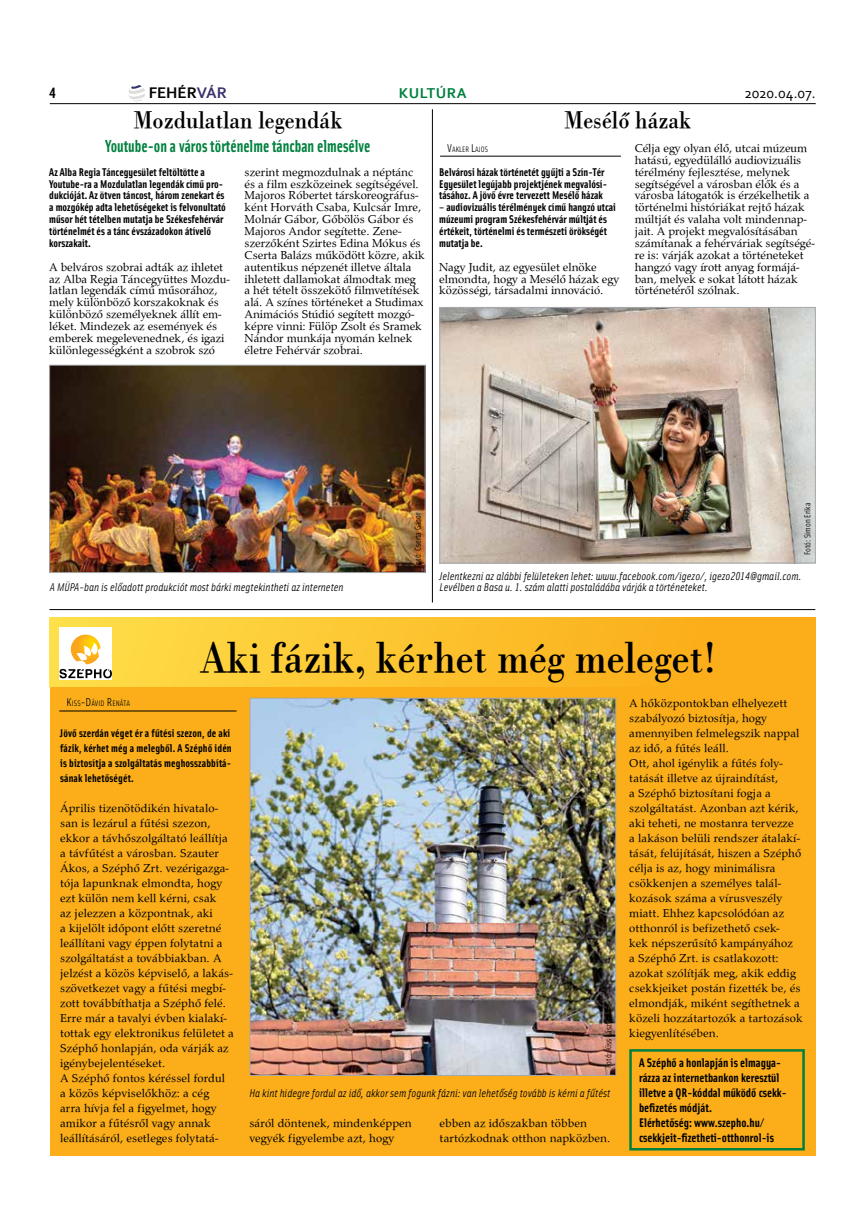
<style>
.page{position:relative;width:851px;height:1205px;background:#fff}
.page>*{position:absolute;margin:0;border:0;box-sizing:border-box;transform-origin:0 0}
.t1{font:45px "Bodoni PFL";color:#000;scale:.9 1}
.t2{font:25px "Bodoni PFL";color:#000;scale:.9 1}
.t3{font:700 17.5px "Solex";color:#00813e;scale:.9 1}
.t4{font:700 16.12px "Corbel";color:#000}
.t5{font:15px "Corbel";letter-spacing:-.02em;color:#000}
.t6{font:700 15px "Corbel";letter-spacing:.04em;color:#007f3e}
.t7{font:700 15px "Solex";color:#000}
.t8{font:700 12.5px/15px "Solex";color:#000}
.t9{font:11.88px/15px "Palladius";letter-spacing:.005em;color:#000}
.t10{font:700 11.25px/11.9px "Solex";color:#000}
.t11{font:italic 11.25px/11.9px "Solex";color:#000}
.t12{font:8.75px "Solex";color:#000}
.t13{font:8px "Solex";letter-spacing:.01em;color:#000}
.t14{font:7.88px "Solex";color:#000}
.s1{color:#3c316c}
.s2{font-size:11.25px}
.s3{font-size:11.38px}
</style>
<div class="page">
<hr style="left:50px;top:103px;width:765px;height:1px;background:#000">
<svg style="left:128px;top:85px;width:17px;height:16px"></svg>
<hr style="left:440px;top:156px;width:180px;height:1px;background:#000">
<img style="left:51px;top:367px;width:372px;height:204px">
<div style="left:49px;top:365px;width:376px;height:208px;border:1px solid #a7a9ac"></div>
<img style="left:441px;top:309px;width:372px;height:252px">
<div style="left:439px;top:307px;width:376px;height:256px;border:1px solid #a7a9ac"></div>
<hr style="left:49px;top:609px;width:766px;height:1px;background:#000">
<hr style="left:432px;top:109px;width:1px;height:493px;background:#000">
<div style="left:50px;top:617px;width:765px;height:538px;background:#fbae1a"></div>
<div style="left:50px;top:617px;width:715px;height:70px;background:linear-gradient(to right,#fee051,#faa913)"></div>
<div style="left:59px;top:626px;width:53px;height:53px;background:#fff"></div>
<svg style="left:59px;top:635px;width:53px;height:43px"></svg>
<hr style="left:59px;top:711px;width:177px;height:1px;background:#000">
<img style="left:252px;top:700px;width:362px;height:373px">
<div style="left:250px;top:698px;width:366px;height:377px;border:1px solid #a7a9ac"></div>
<div style="left:629px;top:1049px;width:175px;height:101px;border:2px solid #007f3e"></div>
<h3 class="t4" style="left:149px;top:82px;width:78px">FEHÉR<span class="s1">VÁR</span></h3>
<p class="t7" style="left:50px;top:83px;width:8px">4</p>
<p class="t6" style="left:398px;top:83px;width:70px">KULTÚRA</p>
<p class="t5" style="left:744px;top:84px;width:73px">2020.04.07.</p>
<h2 class="t2" style="left:134px;top:103px;width:233px">Mozdulatlan legendák</h2>
<h2 class="t2" style="left:564px;top:103px;width:142px">Mesélő házak</h2>
<h3 class="t3" style="left:105px;top:134px;width:296px">Youtube-on a város történelme táncban elmesélve</h3>
<p class="t10" style="left:49px;top:165px;width:178px">Az Alba Regia Táncegyesület feltöltötte a Youtube-ra a Mozdulatlan legendák című pro&shy;dukcióját. Az ötven táncost, három zenekart és a mozgókép adta lehetőségeket is felvonultató műsor hét tételben mutatja be Székesfehérvár történelmét és a tánc évszázadokon átívelő korszakait.</p>
<p class="t9" style="left:49px;top:261px;width:182px;line-height:11.9px">A belváros szobrai adták az ihletet az Alba Regia Táncegyüttes Mozdu&shy;latlan legendák című műsorához, mely különböző korszakoknak és különböző személyeknek állít em&shy;léket. Mindezek az események és emberek megelevenednek, és igazi különlegességként a szobrok szó</p>
<p class="t9" style="left:244px;top:166px;width:181px;line-height:11.9px">szerint megmozdulnak a néptánc és a film eszközeinek segítségével.<br>Majoros Róbertet társkoreográfus&shy;ként Horváth Csaba, Kulcsár Imre, Molnár Gábor, Gőbölös Gábor és Majoros Andor segítette. Zene&shy;szerzőként Szirtes Edina Mókus és Cserta Balázs működött közre, akik autentikus népzenét illetve általa ihletett dallamokat álmodtak meg<br>a hét tételt összekötő filmvetítések alá. A színes történeket a Studimax Animációs Stúdió segített mozgó&shy;képre vinni: Fülöp Zsolt és Sramek Nándor munkája nyomán kelnek életre Fehérvár szobrai.</p>
<p class="t14" style="left:447px;top:144px;width:42px"><span class="s2">V</span>AKLER <span class="s2">L</span>AJOS</p>
<p class="t10" style="left:439px;top:165px;width:169px">Belvárosi házak történetét gyűjti a Szín-Tér<br>Egyesület legújabb projektjének megvalósí&shy;tásához. A jövő évre tervezett Mesélő házak</p>
<p class="t10" style="left:439px;top:201px;width:178px">– audiovizuális térélmények című hangzó utcai múzeumi program Székesfehérvár múltját és értékeit, történelmi és természeti örökségét mutatja be.</p>
<p class="t9" style="left:439px;top:261px;width:181px;line-height:11.9px">Nagy Judit, az egyesület elnöke elmondta, hogy a Mesélő házak egy közösségi, társadalmi innováció.</p>
<p class="t9" style="left:634px;top:142px;width:181px;line-height:11.9px">Célja egy olyan élő, utcai múzeum hatású, egyedülálló audiovizuális térélmény fejlesztése, melynek segítségével a városban élők és a városba látogatók is érzékelhetik a történelmi históriákat rejtő házak múltját és valaha volt mindennap&shy;jait. A projekt megvalósításában számítanak a fehérváriak segítségé&shy;re is: várják azokat a történeteket hangzó vagy írott anyag formájá&shy;ban, melyek e sokat látott házak történetéről szólnak.</p>
<p class="t12" style="left:412px;top:568px;width:57px;rotate:-90deg">Fotó: Cserta Gábor</p>
<p class="t12" style="left:801px;top:555px;width:54px;rotate:-90deg">Fotó: Simon Erika</p>
<p class="t11" style="left:50px;top:581px;width:295px">A MÜPA-ban is előadott produkciót most bárki megtekintheti az interneten</p>
<p class="t11" style="left:439px;top:569px;width:363px">Jelentkezni az alábbi felületeken lehet: www.facebook.com/igezo/, igezo2014@gmail.com.<br>Levélben a Basa u. 1. szám alatti postaládába várják a történeteket.</p>
<h1 class="t1" style="left:200px;top:626px;width:575px">Aki fázik, kérhet még meleget!</h1>
<p class="t13" style="left:66px;top:698px;width:65px"><span class="s3">K</span>ISS<span class="s3">-D</span>ÁVID <span class="s3">R</span>ENÁTA</p>
<p class="t9" style="left:629px;top:695px;width:175px">A hőközpontokban elhelyezett szabályozó biztosítja, hogy amennyiben felmelegszik nappal az idő, a fűtés leáll.<br>Ott, ahol igénylik a fűtés foly&shy;tatását illetve az újraindítást,<br>a Széphő biztosítani fogja a szolgáltatást. Azonban azt kérik, aki teheti, ne mostanra tervezze<br>a lakáson belüli rendszer átalakí&shy;tását, felújítását, hiszen a Széphő célja is az, hogy minimálisra csökkenjen a személyes talál&shy;kozások száma a vírusveszély miatt. Ehhez kapcsolódóan az otthonról is befizethető csek-<br>kek népszerűsítő kampányához<br>a Széphő Zrt. is csatlakozott: azokat szólítják meg, akik eddig csekkjeiket postán fizették be, és elmondják, miként segíthetnek a közeli hozzátartozók a tartozások kiegyenlítésében.</p>
<p class="t10" style="left:60px;top:725px;width:173px;line-height:15px">Jövő szerdán véget ér a fűtési szezon, de aki fázik, kérhet még a melegből. A Széphő idén is biztosítja a szolgáltatás meghosszabbítá&shy;sának lehetőségét.</p>
<p class="t9" style="left:60px;top:800px;width:175px">Április tizenötödikén hivatalo&shy;san is lezárul a fűtési szezon, ekkor a távhőszolgáltató leállítja a távfűtést a városban. Szauter<br>Ákos, a Széphő Zrt. vezérigazga&shy;tója lapunknak elmondta, hogy ezt külön nem kell kérni, csak<br>az jelezzen a központnak, aki<br>a kijelölt időpont előtt szeretné leállítani vagy éppen folytatni a szolgáltatást a továbbiakban. A jelzést a közös képviselő, a lakás&shy;szövetkezet vagy a fűtési megbí&shy;zott továbbíthatja a Széphő felé.<br>Erre már a tavalyi évben kialakí&shy;tottak egy elektronikus felületet a<br>Széphő honlapján, oda várják az igénybejelentéseket.<br>A Széphő fontos kéréssel fordul<br>a közös képviselőkhöz: a cég<br>arra hívja fel a figyelmet, hogy amikor a fűtésről vagy annak leállításáról, esetleges folytatá-</p>
<p class="t12" style="left:603px;top:1068px;width:51px;rotate:-90deg">Fotó: Kiss László</p>
<p class="t8" style="left:639px;top:1054px;width:149px">A Széphő a honlapján is elmagya&shy;rázza az internetbankon keresztül illetve a QR-kóddal működő csekk&shy;befizetés módját.<br>Elérhetőség: www.szepho.hu/ csekkjeit-fizetheti-otthonrol-is</p>
<p class="t11" style="left:249px;top:1086px;width:362px">Ha kint hidegre fordul az idő, akkor sem fogunk fázni: van lehetőség tovább is kérni a fűtést</p>
<p class="t9" style="left:249px;top:1115px;width:164px">sáról döntenek, mindenképpen vegyék figyelembe azt, hogy</p>
<p class="t9" style="left:439px;top:1115px;width:172px">ebben az időszakban többen tartózkodnak otthon napközben.</p>
</div>
